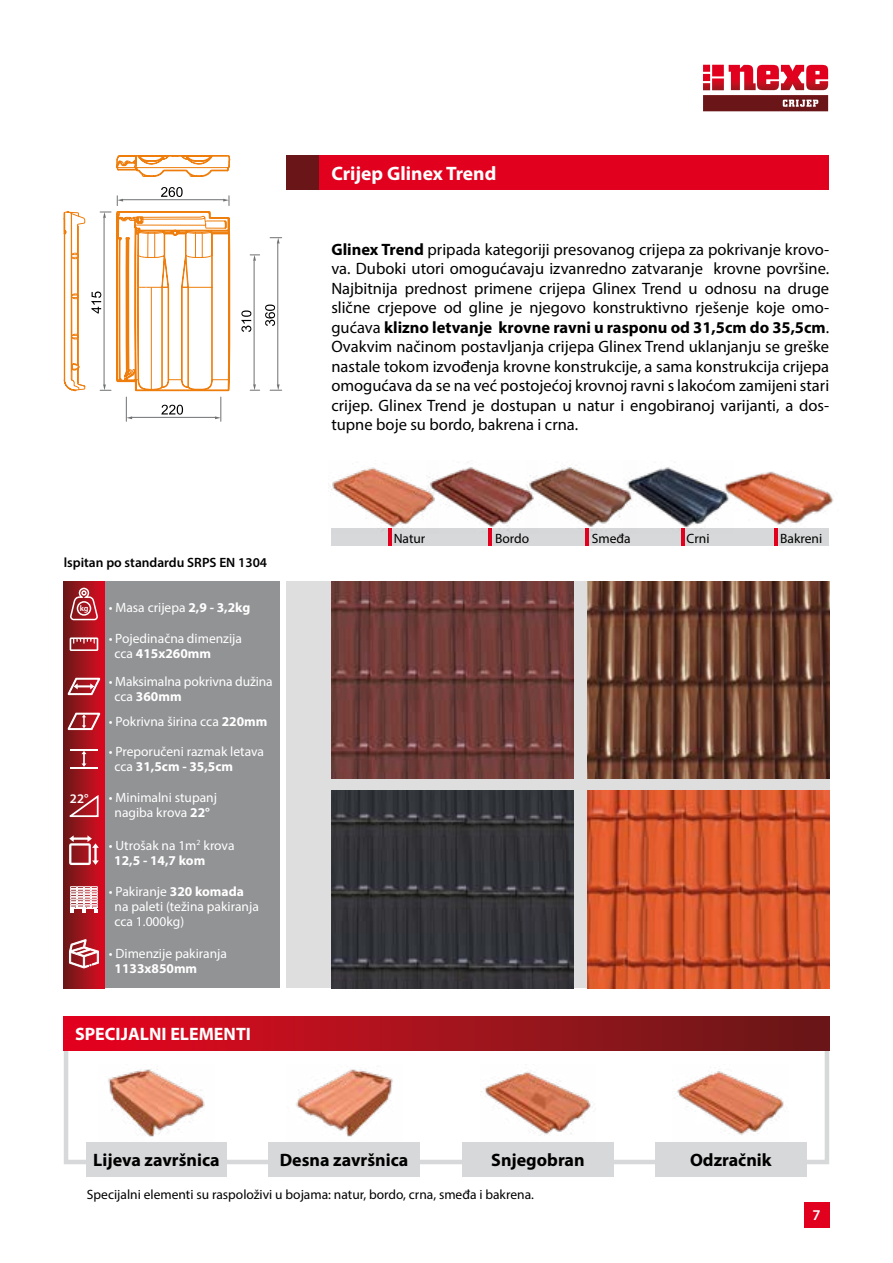
<style>
.page{position:relative;width:893px;height:1263px;background:#fff}
.page>*{position:absolute;margin:0;border:0;box-sizing:border-box;transform-origin:0 0}
.t1{font:700 19.5px "Myriad Pro";color:#fff}
.t2{font:700 18px "Myriad Pro";color:#000}
.t3{font:700 18px "Myriad Pro";color:#fff}
.t4{font:16.5px/19.5px "Myriad Pro";color:#000;text-align:justify}
.t5{font:600 15px "Myriad Pro";color:#fff}
.t6{font:13.5px/15px "Myriad Pro";color:#fff}
.t7{font:13.5px "Myriad Pro";color:#000}
.t8{font:600 13.5px "Myriad Pro";color:#000}
.t9{font:700 13.5px "Myriad Pro";color:#fff}
.t10{font:600 13.2px "Myriad Pro";color:#fff}
.t11{font:600 8.25px "Myriad Pro";color:#fff}
.s1{font-weight:700}
</style>
<div class="page">
<div style="left:286px;top:155px;width:33px;height:34px;background:#6a1517"></div>
<div style="left:319px;top:155px;width:510px;height:34px;background:#e1011e"></div>
<div style="left:64px;top:1016px;width:765px;height:34px;background:linear-gradient(to right,#e60720,#651b18)"></div>
<div style="left:64px;top:582px;width:215px;height:406px;background:#929395"></div>
<div style="left:64px;top:582px;width:40px;height:406px;background:linear-gradient(to right,#681a18,#d80c20)"></div>
<svg style="left:70px;top:587px;width:29px;height:34px"></svg>
<hr style="left:70px;top:749px;width:28px;height:2px;background:#fff">
<hr style="left:70px;top:767px;width:28px;height:2px;background:#fff">
<svg style="left:82px;top:751px;width:4px;height:16px"></svg>
<svg style="left:67px;top:676px;width:33px;height:22px"></svg>
<svg style="left:70px;top:637px;width:28px;height:14px"></svg>
<svg style="left:69px;top:795px;width:30px;height:23px"></svg>
<svg style="left:69px;top:835px;width:30px;height:30px"></svg>
<svg style="left:69px;top:939px;width:30px;height:29px"></svg>
<svg style="left:70px;top:886px;width:28px;height:27px"></svg>
<svg style="left:67px;top:711px;width:33px;height:22px"></svg>
<div style="left:804px;top:1202px;width:25px;height:26px;background:#e1011e"></div>
<div style="left:86px;top:1143px;width:141px;height:34px;background:#d7d8d9"></div>
<img style="left:108px;top:1069px;width:97px;height:68px">
<div style="left:268px;top:1143px;width:152px;height:34px;background:#d7d8d9"></div>
<img style="left:296px;top:1069px;width:97px;height:68px">
<div style="left:462px;top:1143px;width:152px;height:34px;background:#d7d8d9"></div>
<img style="left:485px;top:1071px;width:106px;height:64px">
<div style="left:655px;top:1143px;width:151px;height:34px;background:#d7d8d9"></div>
<img style="left:677px;top:1071px;width:107px;height:64px">
<svg style="left:703px;top:65px;width:125px;height:46px"></svg>
<hr style="left:132px;top:417px;width:83px;height:1px;background:#707172">
<svg style="left:126px;top:397px;width:6px;height:24px"></svg>
<svg style="left:215px;top:397px;width:7px;height:24px"></svg>
<svg style="left:161px;top:405px;width:22px;height:10px"></svg>
<hr style="left:278px;top:243px;width:1px;height:141px;background:#707172">
<svg style="left:270px;top:384px;width:12px;height:7px"></svg>
<svg style="left:270px;top:237px;width:12px;height:6px"></svg>
<svg style="left:265px;top:305px;width:10px;height:21px"></svg>
<hr style="left:254px;top:261px;width:1px;height:123px;background:#707172">
<svg style="left:250px;top:384px;width:10px;height:7px"></svg>
<svg style="left:250px;top:255px;width:10px;height:6px"></svg>
<svg style="left:241px;top:310px;width:10px;height:22px"></svg>
<svg style="left:64px;top:155px;width:166px;height:236px"></svg>
<div style="left:286px;top:582px;width:543px;height:406px;background:#dededf"></div>
<div style="left:332px;top:529px;width:497px;height:17px;background:#d7d8d9"></div>
<hr style="left:388px;top:529px;width:3px;height:17px;background:#e1011e">
<hr style="left:488px;top:529px;width:4px;height:17px;background:#e1011e">
<hr style="left:586px;top:529px;width:3px;height:17px;background:#e1011e">
<hr style="left:681px;top:529px;width:3px;height:17px;background:#e1011e">
<hr style="left:775px;top:529px;width:3px;height:17px;background:#e1011e">
<img style="left:332px;top:582px;width:241px;height:197px">
<img style="left:332px;top:791px;width:241px;height:197px">
<img style="left:328px;top:467px;width:99px;height:67px">
<img style="left:427px;top:462px;width:99px;height:69px">
<img style="left:526px;top:467px;width:98px;height:67px">
<img style="left:624px;top:467px;width:95px;height:67px">
<img style="left:719px;top:471px;width:115px;height:72px">
<img style="left:588px;top:791px;width:241px;height:197px">
<img style="left:588px;top:582px;width:241px;height:197px">
<p class="t1" style="left:331px;top:161px;width:166px">Crijep Glinex Trend</p>
<p class="t4" style="left:331px;top:239px;width:499px"><span class="s1">Glinex Trend</span> pripada kategoriji presovanog crijepa za pokrivanje krovo&shy;va. Duboki utori omogućavaju izvanredno zatvaranje krovne površine.<br>Najbitnija prednost primene crijepa Glinex Trend u odnosu na druge slične crjepove od gline je njegovo konstruktivno rješenje koje omo&shy;gućava <span class="s1">klizno letvanje krovne ravni u rasponu od 31,5cm do 35,5cm</span>.<br>Ovakvim načinom postavljanja crijepa Glinex Trend uklanjanju se greške nastale tokom izvođenja krovne konstrukcije, a sama konstrukcija crijepa omogućava da se na već postojećoj krovnoj ravni s lakoćom zamijeni stari crijep. Glinex Trend je dostupan u natur i engobiranoj varijanti, a dos&shy;tupne boje su bordo, bakrena i crna.</p>
<p class="t8" style="left:64px;top:554px;width:205px">lspitan po standardu SRPS EN 1304</p>
<p class="t11" style="left:80px;top:603px;width:10px">kg</p>
<p class="t6" style="left:109px;top:599px;width:143px">• Masa crijepa <span class="s1">2,9 - 3,2kg</span></p>
<p class="t6" style="left:115px;top:631px;width:129px;text-indent:-6px">• Pojedinačna dimenzija cca <span class="s1">415x260mm</span></p>
<p class="t6" style="left:115px;top:674px;width:160px;text-indent:-6px">• Maksimalna pokrivna dužina cca <span class="s1">360mm</span></p>
<p class="t6" style="left:109px;top:714px;width:160px">• Pokrivna širina cca <span class="s1">220mm</span></p>
<p class="t6" style="left:115px;top:744px;width:151px;text-indent:-6px">• Preporučeni razmak letava cca <span class="s1">31,5cm - 35,5cm</span></p>
<p class="t6" style="left:109px;top:790px;width:110px;text-align:center">• Minimalni stupanj nagiba krova <span class="s1">22°</span></p>
<p class="t6" style="left:114px;top:837px;width:122px;text-indent:-5px">• Utrošak na 1m<sup>2</sup> krova<br><span class="s1">12,5 - 14,7 kom</span></p>
<p class="t10" style="left:70px;top:790px;width:20px">22°</p>
<p class="t6" style="left:115px;top:884px;width:146px;text-indent:-6px">• Pakiranje <span class="s1">320 komada </span>na paleti (težina pakiranja cca 1.000kg)</p>
<p class="t6" style="left:109px;top:945px;width:120px">• Dimenzije pakiranja</p>
<p class="t9" style="left:115px;top:959px;width:84px">1133x850mm</p>
<p class="t3" style="left:75px;top:1022px;width:177px">SPECIJALNI ELEMENTI</p>
<p class="t7" style="left:394px;top:530px;width:33px">Natur</p>
<p class="t7" style="left:495px;top:530px;width:36px">Bordo</p>
<p class="t7" style="left:592px;top:530px;width:40px">Smeđa</p>
<p class="t7" style="left:687px;top:530px;width:24px">Crni</p>
<p class="t7" style="left:780px;top:530px;width:44px">Bakreni</p>
<p class="t2" style="left:93px;top:1148px;width:128px">Lijeva završnica</p>
<p class="t2" style="left:280px;top:1148px;width:130px">Desna završnica</p>
<p class="t2" style="left:491px;top:1148px;width:95px">Snjegobran</p>
<p class="t2" style="left:690px;top:1148px;width:83px">Odzračnik</p>
<p class="t7" style="left:87px;top:1186px;width:449px">Specijalni elementi su raspoloživi u bojama: natur, bordo, crna, smeđa i bakrena.</p>
<p class="t5" style="left:813px;top:1205px;width:10px">7</p>
</div>
